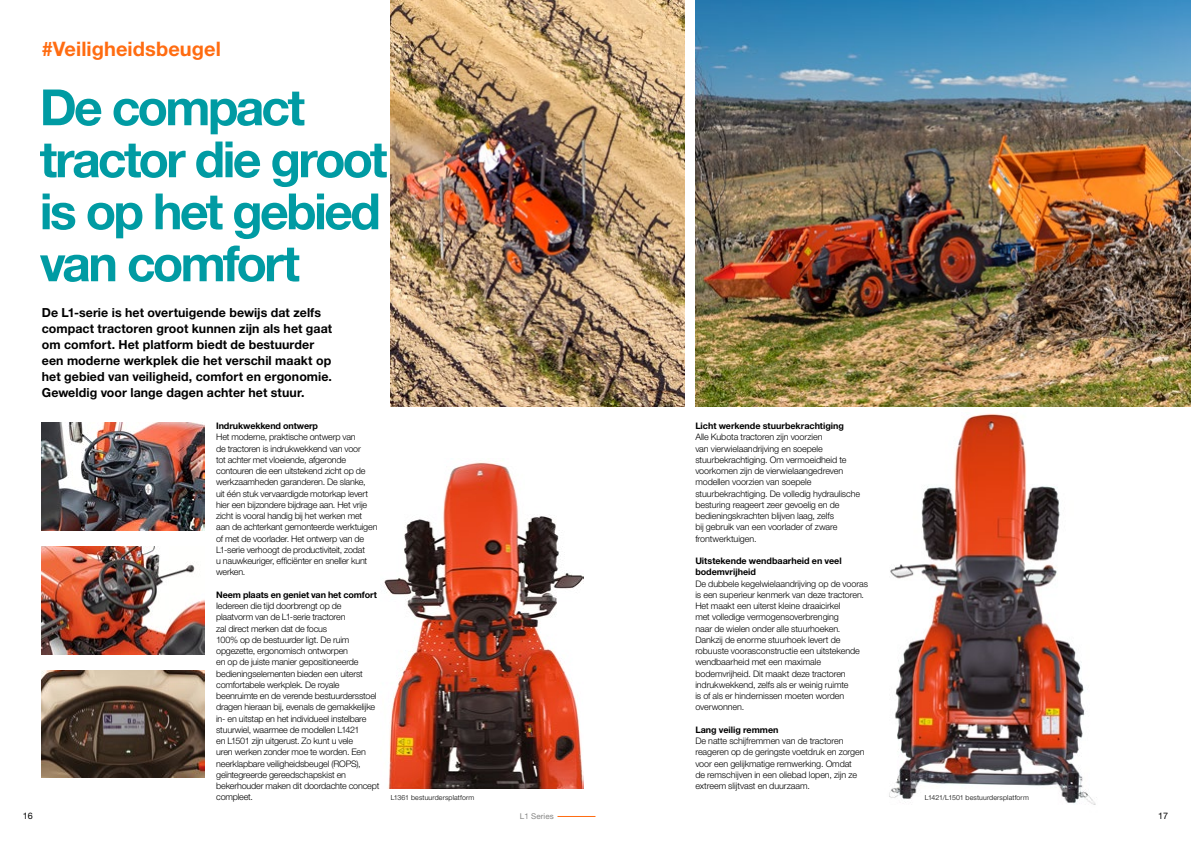
<style>
.page{position:relative;width:1191px;height:842px;background:#fff}
.page>*{position:absolute;margin:0;border:0;box-sizing:border-box;transform-origin:0 0}
.t1{font:700 50px/52px "Helvetica Neue LT Pro";letter-spacing:-.055em;color:#009ba3}
.t2{font:700 20px "Helvetica Neue LT Std";letter-spacing:.005em;color:#ff6c11}
.t3{font:700 12.5px/16px "Helvetica Neue LT Pro";letter-spacing:.005em;color:#000}
.t4{font:300 9px/11.2px "Helvetica Neue LT Pro";letter-spacing:-.015em;color:#000}
.t5{font:700 9px/11.2px "Helvetica Neue LT Pro";letter-spacing:-.005em;color:#000}
.t6{font:9px "Helvetica Neue LT Pro";color:#000}
.t7{font:8px "Helvetica Neue LT Pro";letter-spacing:.01em;color:#878786}
.t8{font:300 7px "Helvetica Neue LT Pro";letter-spacing:.02em;color:#000}
</style>
<div class="page">
<hr style="left:557px;top:816px;width:38px;height:1px;background:#ff6c11">
<img style="left:881px;top:406px;width:218px;height:399px">
<img style="left:695px;top:0;width:496px;height:406px">
<img style="left:391px;top:0;width:293px;height:406px">
<img style="left:42px;top:423px;width:163px;height:107px">
<img style="left:42px;top:547px;width:163px;height:107px">
<img style="left:42px;top:670px;width:163px;height:108px">
<img style="left:384px;top:462px;width:199px;height:327px">
<h2 class="t2" style="left:42px;top:36px;width:181px">#Veiligheidsbeugel</h2>
<h1 class="t1" style="left:40px;top:80px;width:349px">De compact tractor die groot is op het gebied van comfort</h1>
<p class="t3" style="left:42px;top:304px;width:292px">De L1-serie is het overtuigende bewijs dat zelfs compact tractoren groot kunnen zijn als het gaat om comfort. Het platform biedt de bestuurder een moderne werkplek die het verschil maakt op het gebied van veiligheid, comfort en ergonomie.<br>Geweldig voor lange dagen achter het stuur.</p>
<p class="t5" style="left:216px;top:420px;width:103px">Indrukwekkend ontwerp</p>
<p class="t4" style="left:216px;top:431px;width:163px">Het moderne, praktische ontwerp van<br>de tractoren is indrukwekkend van voor<br>tot achter met vloeiende, afgeronde contouren die een uitstekend zicht op de werkzaamheden garanderen. De slanke,<br>uit één stuk vervaardigde motorkap levert hier een bijzondere bijdrage aan. Het vrije zicht is vooral handig bij het werken met aan de achterkant gemonteerde werktuigen of met de voorlader. Het ontwerp van de L1-serie verhoogt de productiviteit, zodat<br>u nauwkeuriger, efficiënter en sneller kunt werken.</p>
<p class="t5" style="left:216px;top:589px;width:162px">Neem plaats en geniet van het comfort</p>
<p class="t4" style="left:216px;top:600px;width:165px">Iedereen die tijd doorbrengt op de plaatvorm van de L1-serie tractoren<br>zal direct merken dat de focus<br>100% op de bestuurder ligt. De ruim opgezette, ergonomisch ontworpen<br>en op de juiste manier gepositioneerde bedieningselementen bieden een uiterst comfortabele werkplek. De royale beenruimte en de verende bestuurdersstoel dragen hieraan bij, evenals de gemakkelijke in- en uitstap en het individueel instelbare stuurwiel, waarmee de modellen L1421<br>en L1501 zijn uitgerust. Zo kunt u vele<br>uren werken zonder moe te worden. Een neerklapbare veiligheidsbeugel (ROPS), geïntegreerde gereedschapskist en bekerhouder maken dit doordachte concept compleet.</p>
<p class="t8" style="left:391px;top:793px;width:85px">L1361 bestuurdersplatform</p>
<p class="t5" style="left:695px;top:420px;width:150px">Licht werkende stuurbekrachtiging</p>
<p class="t4" style="left:695px;top:431px;width:166px">Alle Kubota tractoren zijn voorzien<br>van vierwielaandrijving en soepele stuurbekrachtiging. Om vermoeidheid te voorkomen zijn de vierwielaangedreven modellen voorzien van soepele stuurbekrachtiging. De volledig hydraulische besturing reageert zeer gevoelig en de bedieningskrachten blijven laag, zelfs<br>bij gebruik van een voorlader of zware frontwerktuigen.</p>
<p class="t5" style="left:695px;top:555px;width:148px">Uitstekende wendbaarheid en veel bodemvrijheid</p>
<p class="t4" style="left:695px;top:577px;width:174px">De dubbele kegelwielaandrijving op de vooras is een superieur kenmerk van deze tractoren.<br>Het maakt een uiterst kleine draaicirkel<br>met volledige vermogensoverbrenging<br>naar de wielen onder alle stuurhoeken.<br>Dankzij de enorme stuurhoek levert de robuuste voorasconstructie een uitstekende wendbaarheid met een maximale bodemvrijheid. Dit maakt deze tractoren indrukwekkend, zelfs als er weinig ruimte<br>is of als er hindernissen moeten worden overwonnen.</p>
<p class="t5" style="left:695px;top:724px;width:85px">Lang veilig remmen</p>
<p class="t4" style="left:695px;top:735px;width:171px">De natte schijfremmen van de tractoren reageren op de geringste voetdruk en zorgen voor een gelijkmatige remwerking. Omdat<br>de remschijven in een oliebad lopen, zijn ze extreem slijtvast en duurzaam.</p>
<p class="t8" style="left:925px;top:793px;width:105px">L1421/L1501 bestuurdersplatform</p>
<p class="t6" style="left:23px;top:810px;width:12px">16</p>
<p class="t7" style="left:520px;top:811px;width:35px">L1 Series</p>
<p class="t6" style="left:1158px;top:810px;width:12px">17</p>
</div>
